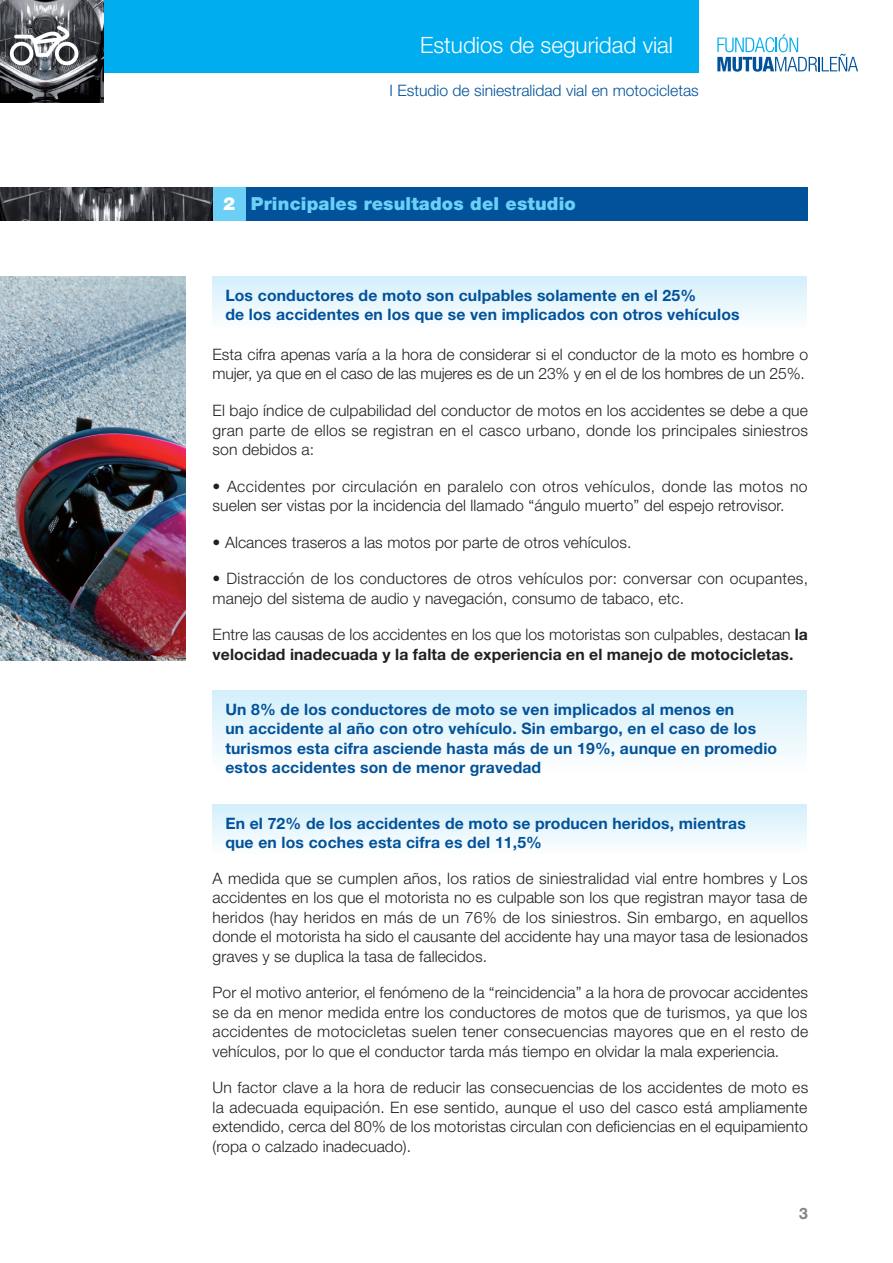
<style>
.page{position:relative;width:893px;height:1263px;background:#fff}
.page>*{position:absolute;margin:0;border:0;box-sizing:border-box;transform-origin:0 0}
.t1{font:300 22.5px "Helvetica Neue LT Std";color:#fff}
.t2{font:900 18px "Helvetica Neue LT Std";letter-spacing:.01em;color:#6bcff6}
.t3{font:300 15.75px/19.5px "Helvetica Neue LT Std";letter-spacing:.005em;color:#231f20}
.t4{font:700 15.75px/19.5px "Helvetica Neue LT Std";letter-spacing:.01em;color:#01529a}
.t5{font:300 15.75px "Helvetica Neue LT Std";color:#01529a}
.s1{color:#fff}
.s2{font-weight:700}
</style>
<div class="page">
<svg style="left:717px;top:34px;width:141px;height:38px"></svg>
<div style="left:0;top:0;width:698px;height:73px;background:#00aeef"></div>
<img style="left:0;top:276px;width:186px;height:384px">
<div style="left:213px;top:277px;width:593px;height:63px;background:linear-gradient(to bottom,#d4effb,#fff)"></div>
<div style="left:213px;top:691px;width:593px;height:98px;background:linear-gradient(to bottom,#d4effb,#fff)"></div>
<div style="left:213px;top:804px;width:593px;height:60px;background:linear-gradient(to bottom,#d4effb,#fff)"></div>
<div style="left:246px;top:187px;width:562px;height:33px;background:#01529a"></div>
<div style="left:213px;top:187px;width:33px;height:33px;background:#6bcff6"></div>
<img style="left:0;top:187px;width:213px;height:33px">
<img style="left:0;top:0;width:103px;height:102px">
<div style="left:10px;top:42px;width:23px;height:23px;border:4px solid #fff;border-radius:50%"></div>
<div style="left:55px;top:42px;width:23px;height:23px;border:4px solid #fff;border-radius:50%"></div>
<svg style="left:12px;top:24px;width:59px;height:35px;background:#8d8e92"></svg>
<h1 class="t1" style="left:420px;top:31px;width:254px">Estudios de seguridad vial</h1>
<p class="t5" style="left:390px;top:81px;width:311px">I Estudio de siniestralidad vial en motocicletas</p>
<p class="t2" style="left:223px;top:193px;width:354px"><span class="s1">2</span> Principales resultados del estudio</p>
<p class="t4" style="left:225px;top:285px;width:516px">Los conductores de moto son culpables solamente en el 25%<br>de los accidentes en los que se ven implicados con otros vehículos</p>
<p class="t3" style="left:213px;top:344px;width:597px">Esta cifra apenas varía a la hora de considerar si el conductor de la moto es hombre o mujer, ya que en el caso de las mujeres es de un 23% y en el de los hombres de un 25%.</p>
<p class="t3" style="left:213px;top:400px;width:597px;text-align:justify">El bajo índice de culpabilidad del conductor de motos en los accidentes se debe a que gran parte de ellos se registran en el casco urbano, donde los principales siniestros son debidos a:</p>
<p class="t3" style="left:213px;top:476px;width:596px">• Accidentes por circulación en paralelo con otros vehículos, donde las motos no suelen ser vistas por la incidencia del llamado “ángulo muerto” del espejo retrovisor.</p>
<p class="t3" style="left:213px;top:532px;width:420px">• Alcances traseros a las motos por parte de otros vehículos.</p>
<p class="t3" style="left:213px;top:568px;width:597px">• Distracción de los conductores de otros vehículos por: conversar con ocupantes, manejo del sistema de audio y navegación, consumo de tabaco, etc.</p>
<p class="t3" style="left:213px;top:624px;width:597px">Entre las causas de los accidentes en los que los motoristas son culpables, destacan <span class="s2">la velocidad inadecuada y la falta de experiencia en el manejo de motocicletas.</span></p>
<p class="t4" style="left:225px;top:699px;width:553px">Un 8% de los conductores de moto se ven implicados al menos en<br>un accidente al año con otro vehículo. Sin embargo, en el caso de los turismos esta cifra asciende hasta más de un 1 9%, aunque en promedio estos accidentes son de menor gravedad</p>
<p class="t4" style="left:225px;top:813px;width:522px">En el 72% de los accidentes de moto se producen heridos, mientras que en los coches esta cifra es del 11 ,5%</p>
<p class="t3" style="left:213px;top:868px;width:597px;text-align:justify">A medida que se cumplen años, los ratios de siniestralidad vial entre hombres y Los accidentes en los que el motorista no es culpable son los que registran mayor tasa de heridos (hay heridos en más de un 76% de los siniestros. Sin embargo, en aquellos donde el motorista ha sido el causante del accidente hay una mayor tasa de lesionados graves y se duplica la tasa de fallecidos.</p>
<p class="t3" style="left:213px;top:982px;width:597px;text-align:justify">Por el motivo anterior, el fenómeno de la “reincidencia” a la hora de provocar accidentes se da en menor medida entre los conductores de motos que de turismos, ya que los accidentes de motocicletas suelen tener consecuencias mayores que en el resto de vehículos, por lo que el conductor tarda más tiempo en olvidar la mala experiencia.</p>
<p class="t3" style="left:213px;top:1077px;width:597px;text-align:justify">Un factor clave a la hora de reducir las consecuencias de los accidentes de moto es la adecuada equipación. En ese sentido, aunque el uso del casco está ampliamente extendido, cerca del 80% de los motoristas circulan con deficiencias en el equipamiento (ropa o calzado inadecuado).</p>
</div>
